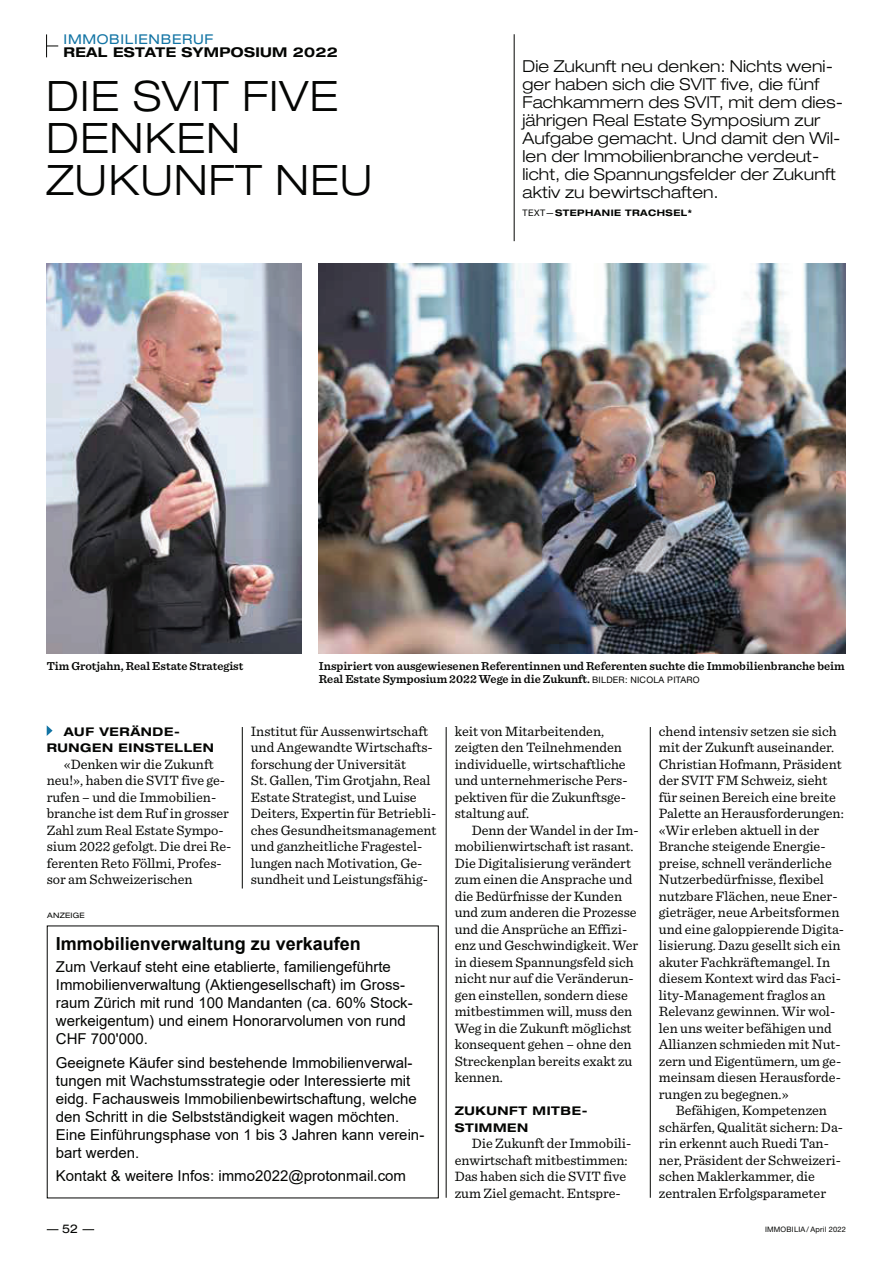
<style>
.page{position:relative;width:893px;height:1263px;background:#fff}
.page>*{position:absolute;margin:0;border:0;box-sizing:border-box;transform-origin:0 0}
.t1{font:300 expanded 42px/42px "Helvetica Neue LT Std";letter-spacing:.025em;color:#040503}
.t2{font:700 18px "Arial";color:#040503}
.t3{font:300 expanded 16.5px/18px "Helvetica Neue LT Std";letter-spacing:.005em;color:#040503}
.t4{font:15px/18px "Arial";color:#040503}
.t5{font:14.25px/16.5px "Sentinel";color:#040503}
.t6{font:700 expanded 13.5px "Helvetica Neue LT Std";letter-spacing:.025em;color:#040503}
.t7{font:expanded 13.5px "Helvetica Neue LT Std";letter-spacing:.05em;color:#1274a4}
.t8{font:600 12px/13.5px "Sentinel";color:#040503}
.t9{font:700 expanded 12px/16.5px "Helvetica Neue LT Std";letter-spacing:.05em;color:#040503}
.t10{font:expanded 12px "Helvetica Neue LT Std";color:#040503}
.t11{font:700 expanded 9px "Helvetica Neue LT Std";letter-spacing:.05em;color:#040503}
.t12{font:7.5px "Helvetica Neue LT Std";letter-spacing:.025em;color:#040503}
.t13{font:expanded 7.5px "Helvetica Neue LT Std";letter-spacing:.025em;color:#040503}
.s1{font-weight:400;font-stretch:normal}
.s2{font-family:"Helvetica Neue LT Std";font-weight:400;font-size:9px}
</style>
<div class="page">
<svg style="left:82px;top:1229px;width:12px;height:1px"></svg>
<svg style="left:47px;top:725px;width:6px;height:11px"></svg>
<hr style="left:242px;top:727px;width:1px;height:162px;background:#040503">
<hr style="left:650px;top:727px;width:1px;height:471px;background:#040503">
<hr style="left:446px;top:727px;width:1px;height:471px;background:#040503">
<hr style="left:514px;top:34px;width:1px;height:207px;background:#040503">
<svg style="left:46px;top:34px;width:12px;height:23px"></svg>
<img style="left:47px;top:264px;width:255px;height:390px">
<img style="left:319px;top:264px;width:526px;height:390px">
<p class="t7" style="left:64px;top:31px;width:151px">IMMOBILIENBERUF</p>
<p class="t6" style="left:64px;top:45px;width:276px">REAL ESTATE SYMPOSIUM 2022</p>
<h1 class="t1" style="left:46px;top:78px;width:328px">DIE SVIT FIVE<br>DENKEN<br>ZUKUNFT NEU</h1>
<p class="t3" style="left:522px;top:58px;width:322px">Die Zukunft neu denken: Nichts weni&shy;ger haben sich die SVIT five, die fünf Fachkammern des SVIT, mit dem dies&shy;jährigen Real Estate Symposium zur Aufgabe gemacht. Und damit den Wil&shy;len der Immobilienbranche verdeut&shy;licht, die Spannungsfelder der Zukunft aktiv zu bewirtschaften.</p>
<p class="t11" style="left:522px;top:207px;width:171px"><span class="s1">TEXT—</span>STEPHANIE TRACHSEL*</p>
<p class="t8" style="left:47px;top:660px;width:198px">Tim Grotjahn, Real Estate Strategist</p>
<p class="t8" style="left:319px;top:660px;width:527px">Inspiriert von ausgewiesenen Referentinnen und Referenten suchte die Immobilienbranche beim<br>Real Estate Symposium 2022 Wege in die Zukunft. <span class="s2">BILDER: NICOLA PITARO</span></p>
<p class="t9" style="left:47px;top:724px;width:169px;text-indent:17px">AUF VERÄNDE-<br>RUNGEN EINSTELLEN</p>
<p class="t5" style="left:47px;top:756px;width:186px;text-indent:17px">«Denken wir die Zukunft neu!», haben die SVIT five ge&shy;rufen – und die Immobilien&shy;branche ist dem Ruf in grosser<br>Zahl zum Real Estate Sympo&shy;sium 2022 gefolgt. Die drei Re&shy;ferenten Reto Föllmi, Profes&shy;sor am Schweizerischen</p>
<p class="t5" style="left:251px;top:723px;width:187px">Institut für Aussenwirtschaft und Angewandte Wirtschafts&shy;forschung der Universität<br>St. Gallen, Tim Grotjahn, Real<br>Estate Strategist, und Luise<br>Deiters, Expertin für Betriebli&shy;ches Gesundheitsmanagement und ganzheitliche Fragestel&shy;lungen nach Motivation, Ge&shy;sundheit und Leistungsfähig-</p>
<p class="t5" style="left:455px;top:723px;width:174px">keit von Mitarbeitenden, zeigten den Teilnehmenden individuelle, wirtschaftliche und unternehmerische Pers&shy;pektiven für die Zukunftsge&shy;staltung auf.</p>
<p class="t5" style="left:455px;top:822px;width:186px;text-indent:17px">Denn der Wandel in der Im&shy;mobilienwirtschaft ist rasant.<br>Die Digitalisierung verändert zum einen die Ansprache und die Bedürfnisse der Kunden und zum anderen die Prozesse und die Ansprüche an Effizi&shy;enz und Geschwindigkeit. Wer in diesem Spannungsfeld sich nicht nur auf die Veränderun&shy;gen einstellen, sondern diese mitbestimmen will, muss den<br>Weg in die Zukunft möglichst konsequent gehen – ohne den<br>Streckenplan bereits exakt zu kennen.</p>
<p class="t9" style="left:455px;top:1103px;width:134px">ZUKUNFT MITBE-<br>STIMMEN</p>
<p class="t5" style="left:455px;top:1136px;width:178px;text-indent:17px">Die Zukunft der Immobili&shy;enwirtschaft mitbestimmen:<br>Das haben sich die SVIT five zum Ziel gemacht. Entspre-</p>
<p class="t13" style="left:47px;top:911px;width:39px">ANZEIGE</p>
<p class="t2" style="left:56px;top:934px;width:306px">Immobilienverwaltung zu verkaufen</p>
<p class="t4" style="left:56px;top:958px;width:358px">Zum Verkauf steht eine etablierte, familiengeführte Immobilienverwaltung (Aktiengesellschaft) im Gross&shy;raum Zürich mit rund 100 Mandanten (ca. 60% Stock&shy;werkeigentum) und einem Honorarvolumen von rund CHF 700'000.</p>
<p class="t4" style="left:56px;top:1054px;width:370px">Geeignete Käufer sind bestehende Immobilienverwal&shy;tungen mit Wachstumsstrategie oder Interessierte mit eidg. Fachausweis Immobilienbewirtschaftung, welche den Schritt in die Selbstständigkeit wagen möchten.<br>Eine Einführungsphase von 1 bis 3 Jahren kann verein&shy;bart werden.</p>
<p class="t4" style="left:56px;top:1167px;width:352px">Kontakt &amp; weitere Infos: immo2022@protonmail.com</p>
<p class="t5" style="left:659px;top:723px;width:187px">chend intensiv setzen sie sich mit der Zukunft auseinander.<br>Christian Hofmann, Präsident der SVIT FM Schweiz, sieht für seinen Bereich eine breite<br>Palette an Herausforderungen: «Wir erleben aktuell in der<br>Branche steigende Energie&shy;preise, schnell veränderliche<br>Nutzerbedürfnisse, flexibel nutzbare Flächen, neue Ener&shy;gieträger, neue Arbeitsformen und eine galoppierende Digita&shy;lisierung. Dazu gesellt sich ein akuter Fachkräftemangel. In diesem Kontext wird das Faci&shy;lity-Management fraglos an<br>Relevanz gewinnen. Wir wol&shy;len uns weiter befähigen und<br>Allianzen schmieden mit Nut&shy;zern und Eigentümern, um ge&shy;meinsam diesen Herausforde&shy;rungen zu begegnen.»</p>
<p class="t5" style="left:659px;top:1103px;width:186px;text-indent:17px">Befähigen, Kompetenzen schärfen, Qualität sichern: Da&shy;rin erkennt auch Ruedi Tan&shy;ner, Präsident der Schweizeri&shy;schen Maklerkammer, die zentralen Erfolgsparameter</p>
<p class="t10" style="left:62px;top:1222px;width:18px">52</p>
<p class="t12" style="left:765px;top:1225px;width:82px">IMMOBILIA / April 2022</p>
</div>
